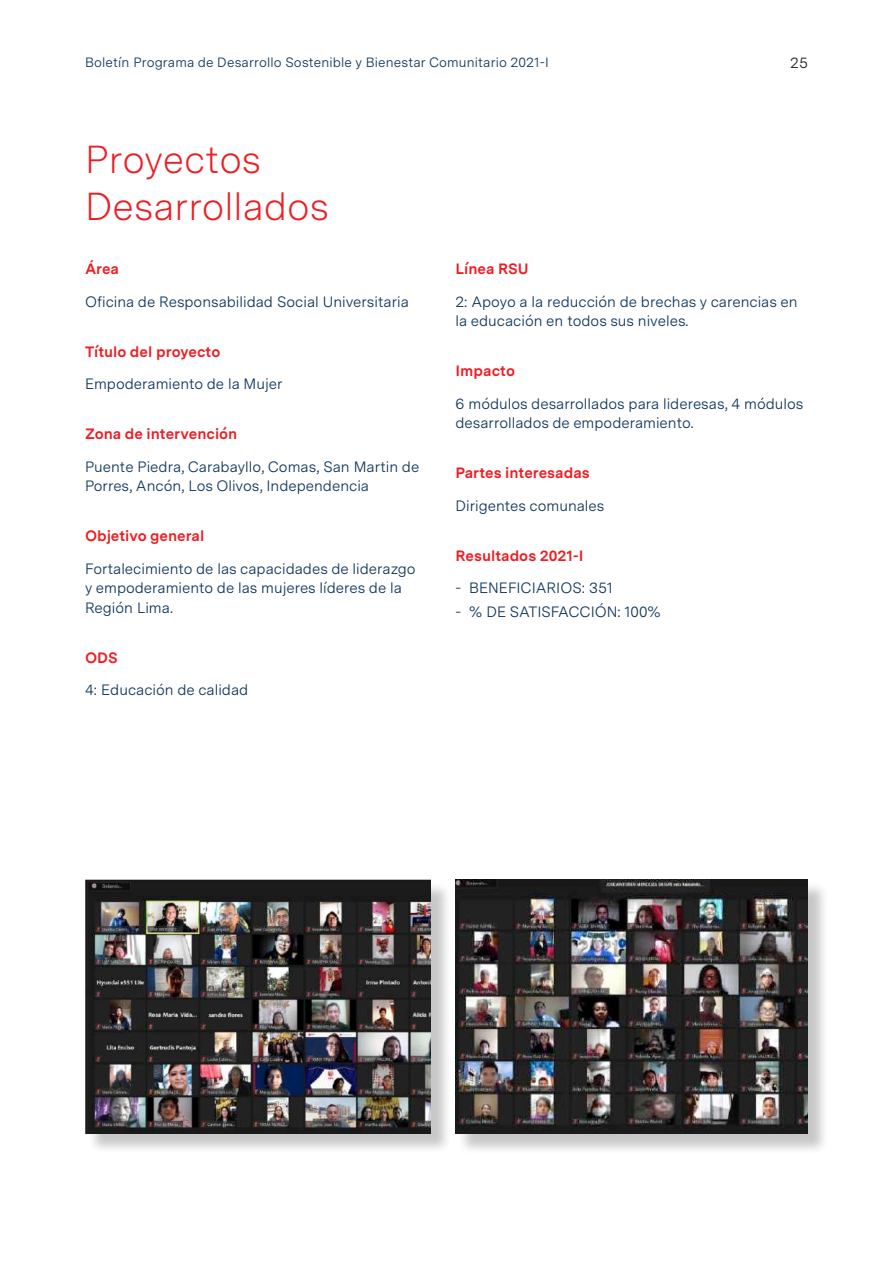
<style>
.page{position:relative;width:893px;height:1263px;background:#fff}
.page>*{position:absolute;margin:0;border:0;box-sizing:border-box;transform-origin:0 0}
.t1{font:300 39px/46.8px "Messina Sans";color:#ee1d23}
.t2{font:15px/19.5px "Messina Sans";color:#11385e}
.t3{font:700 15px "Messina Sans";color:#ee1d23}
.t4{font:15px "Messina Sans";color:#231f20}
.t5{font:13.5px "Messina Sans";letter-spacing:.01em;color:#11385e}
</style>
<div class="page">
<div style="left:458px;top:882px;width:370px;height:272px;background:#231f20;opacity:.25"></div>
<img style="left:455px;top:879px;width:353px;height:255px">
<div style="left:87px;top:882px;width:364px;height:272px;background:#231f20;opacity:.25"></div>
<img style="left:85px;top:879px;width:346px;height:254px">
<p class="t5" style="left:85px;top:52px;width:465px">Boletín Programa de Desarrollo Sostenible y Bienestar Comunitario 2021-I</p>
<p class="t4" style="left:790px;top:51px;width:19px">25</p>
<h1 class="t1" style="left:85px;top:135px;width:245px">Proyectos<br>Desarrollados</h1>
<p class="t3" style="left:85px;top:258px;width:36px">Área</p>
<p class="t2" style="left:85px;top:291px;width:325px">Oficina de Responsabilidad Social Universitaria</p>
<p class="t3" style="left:85px;top:340px;width:137px">Título del proyecto</p>
<p class="t2" style="left:85px;top:374px;width:199px">Empoderamiento de la Mujer</p>
<p class="t3" style="left:85px;top:423px;width:154px">Zona de intervención</p>
<p class="t2" style="left:85px;top:456px;width:336px">Puente Piedra, Carabayllo, Comas, San Martin de<br>Porres, Ancón, Los Olivos, Independencia</p>
<p class="t3" style="left:85px;top:525px;width:121px">Objetivo general</p>
<p class="t2" style="left:85px;top:558px;width:332px">Fortalecimiento de las capacidades de liderazgo y empoderamiento de las mujeres líderes de la<br>Región Lima.</p>
<p class="t3" style="left:85px;top:646px;width:34px">ODS</p>
<p class="t2" style="left:85px;top:680px;width:165px">4: Educación de calidad</p>
<p class="t3" style="left:455px;top:258px;width:75px">Línea RSU</p>
<p class="t2" style="left:455px;top:291px;width:344px">2: Apoyo a la reducción de brechas y carencias en la educación en todos sus niveles.</p>
<p class="t3" style="left:455px;top:360px;width:61px">Impacto</p>
<p class="t2" style="left:455px;top:393px;width:349px">6 módulos desarrollados para lideresas, 4 módulos desarrollados de empoderamiento.</p>
<p class="t3" style="left:455px;top:462px;width:136px">Partes interesadas</p>
<p class="t2" style="left:455px;top:495px;width:150px">Dirigentes comunales</p>
<p class="t3" style="left:455px;top:544px;width:129px">Resultados 2021-I</p>
<p class="t2" style="left:455px;top:578px;width:159px">- BENEFICIARIOS: 351</p>
<p class="t2" style="left:455px;top:601px;width:207px">- % DE SATISFACCIÓN: 100%</p>
</div>
